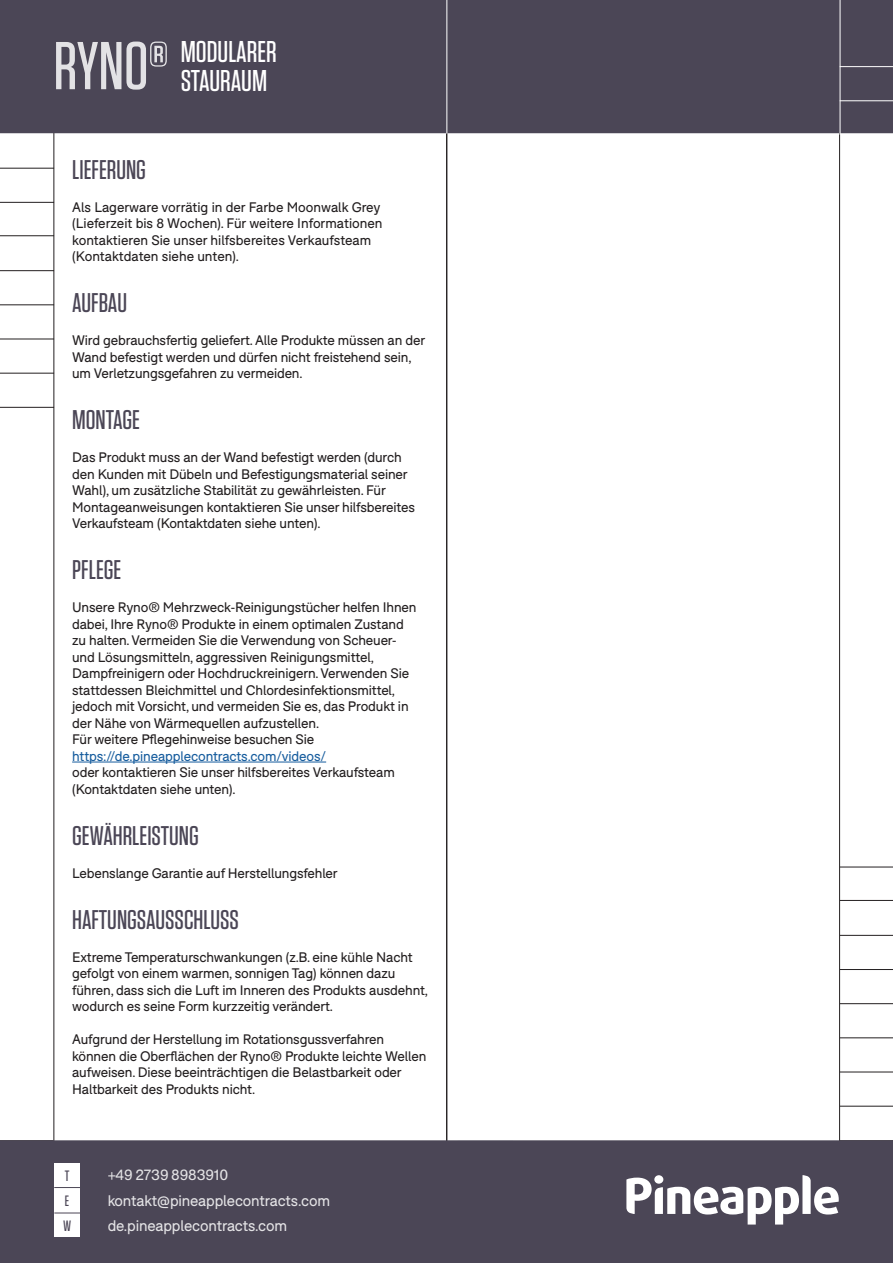
<style>
.page{position:relative;width:893px;height:1263px;background:#fff}
.page>*{position:absolute;margin:0;border:0;box-sizing:border-box;transform-origin:0 0}
.t1{font:500 67.5px "Tungsten";color:#fff}
.body_1_BLACK{font:500 30px "Tungsten";color:#fff}
.t2{font:500 27px "Tungsten";color:#4b4656}
.t3{font:15px "F37 Bolton";letter-spacing:-.01em;color:#fff}
.t4{font:500 15px "Tungsten";color:#4b4656}
.t5{font:13.5px/16.5px "F37 Bolton";letter-spacing:-.01em;color:#231f20}
.t6{font:13.5px "F37 Bolton";letter-spacing:-.01em;color:#175d9e}
</style>
<div class="page">
<div style="left:1px;top:1px;width:891px;height:131px;background:#4b4656"></div>
<div style="left:0;top:0;width:893px;height:133px;border:2px solid #4b4656"></div>
<div style="left:1px;top:1141px;width:891px;height:121px;background:#4b4656"></div>
<div style="left:0;top:1140px;width:893px;height:123px;border:2px solid #4b4656"></div>
<hr style="left:840px;top:867px;width:53px;height:1px;background:#231f20">
<hr style="left:840px;top:1003px;width:53px;height:1px;background:#231f20">
<hr style="left:840px;top:935px;width:53px;height:1px;background:#231f20">
<hr style="left:840px;top:1072px;width:53px;height:1px;background:#231f20">
<hr style="left:840px;top:1037px;width:53px;height:1px;background:#231f20">
<hr style="left:840px;top:969px;width:53px;height:1px;background:#231f20">
<hr style="left:840px;top:1106px;width:53px;height:1px;background:#231f20">
<hr style="left:840px;top:900px;width:53px;height:1px;background:#231f20">
<svg style="left:626px;top:1175px;width:213px;height:49px"></svg>
<div style="left:654px;top:1175px;width:9px;height:9px;background:#fff;border-radius:50%"></div>
<div style="left:54px;top:1162px;width:26px;height:25px;background:#fff"></div>
<div style="left:54px;top:1187px;width:26px;height:25px;background:#fff"></div>
<svg style="left:54px;top:1187px;width:26px;height:1px"></svg>
<hr style="left:840px;top:0;width:1px;height:135px;background:#fff">
<hr style="left:840px;top:66px;width:53px;height:1px;background:#fff">
<hr style="left:840px;top:100px;width:53px;height:1px;background:#fff">
<hr style="left:446px;top:0;width:1px;height:134px;background:#fff">
<hr style="left:0;top:202px;width:54px;height:1px;background:#231f20">
<hr style="left:0;top:339px;width:54px;height:1px;background:#231f20">
<hr style="left:0;top:270px;width:54px;height:1px;background:#231f20">
<hr style="left:0;top:407px;width:54px;height:1px;background:#231f20">
<hr style="left:0;top:373px;width:54px;height:1px;background:#231f20">
<hr style="left:0;top:304px;width:54px;height:1px;background:#231f20">
<hr style="left:0;top:168px;width:54px;height:1px;background:#231f20">
<hr style="left:0;top:235px;width:54px;height:1px;background:#231f20">
<div style="left:54px;top:1212px;width:26px;height:25px;background:#fff"></div>
<svg style="left:54px;top:1212px;width:26px;height:1px"></svg>
<hr style="left:72px;top:762px;width:254px;height:1px;background:#175d9e">
<h1 class="t1" style="left:53px;top:31px;width:116px">RYNO®</h1>
<p class="body_1_BLACK" style="left:181px;top:36px;width:97px">MODULARER</p>
<p class="body_1_BLACK" style="left:181px;top:64px;width:88px">STAURAUM</p>
<p class="t2" style="left:72px;top:155px;width:75px">LIEFERUNG</p>
<p class="t5" style="left:72px;top:199px;width:312px">Als Lagerware vorrätig in der Farbe Moonwalk Grey (Lieferzeit bis 8 Wochen). Für weitere Informationen kontaktieren Sie unser hilfsbereites Verkaufsteam (Kontaktdaten siehe unten).</p>
<p class="t2" style="left:72px;top:289px;width:56px">AUFBAU</p>
<p class="t5" style="left:72px;top:332px;width:354px">Wird gebrauchsfertig geliefert. Alle Produkte müssen an der</p>
<p class="t5" style="left:72px;top:349px;width:341px">Wand befestigt werden und dürfen nicht freistehend sein,</p>
<p class="t5" style="left:72px;top:365px;width:232px">um Verletzungsgefahren zu vermeiden.</p>
<p class="t2" style="left:72px;top:406px;width:69px">MONTAGE</p>
<p class="t5" style="left:72px;top:449px;width:331px">Das Produkt muss an der Wand befestigt werden (durch</p>
<p class="t5" style="left:72px;top:466px;width:337px">den Kunden mit Dübeln und Befestigungsmaterial seiner</p>
<p class="t5" style="left:72px;top:482px;width:315px">Wahl), um zusätzliche Stabilität zu gewährleisten. Für</p>
<p class="t5" style="left:72px;top:499px;width:344px">Montageanweisungen kontaktieren Sie unser hilfsbereites</p>
<p class="t5" style="left:72px;top:515px;width:250px">Verkaufsteam (Kontaktdaten siehe unten).</p>
<p class="t2" style="left:72px;top:556px;width:51px">PFLEGE</p>
<p class="t5" style="left:72px;top:599px;width:346px">Unsere Ryno® Mehrzweck-Reinigungstücher helfen Ihnen dabei, Ihre Ryno® Produkte in einem optimalen Zustand zu halten. Vermeiden Sie die Verwendung von Scheuer&shy;und Lösungsmitteln, aggressiven Reinigungsmittel, Dampfreinigern oder Hochdruckreinigern. Verwenden Sie stattdessen Bleichmittel und Chlordesinfektionsmittel, jedoch mit Vorsicht, und vermeiden Sie es, das Produkt in der Nähe von Wärmequellen aufzustellen.</p>
<p class="t5" style="left:72px;top:731px;width:244px">Für weitere Pflegehinweise besuchen Sie</p>
<p class="t6" style="left:72px;top:748px;width:256px">https://de.pineapplecontracts.com/videos/</p>
<p class="t5" style="left:72px;top:764px;width:324px">oder kontaktieren Sie unser hilfsbereites Verkaufsteam</p>
<p class="t5" style="left:72px;top:781px;width:165px">(Kontaktdaten siehe unten).</p>
<p class="t2" style="left:72px;top:821px;width:128px">GEWÄHRLEISTUNG</p>
<p class="t5" style="left:72px;top:865px;width:267px">Lebenslange Garantie auf Herstellungsfehler</p>
<p class="t2" style="left:72px;top:905px;width:168px">HAFTUNGSAUSSCHLUSS</p>
<p class="t5" style="left:72px;top:949px;width:357px">Extreme Temperaturschwankungen (z.B. eine kühle Nacht gefolgt von einem warmen, sonnigen Tag) können dazu führen, dass sich die Luft im Inneren des Produkts ausdehnt, wodurch es seine Form kurzzeitig verändert.</p>
<p class="t5" style="left:72px;top:1031px;width:356px">Aufgrund der Herstellung im Rotationsgussverfahren können die Oberflächen der Ryno® Produkte leichte Wellen aufweisen. Diese beeinträchtigen die Belastbarkeit oder Haltbarkeit des Produkts nicht.</p>
<p class="t4" style="left:65px;top:1168px;width:6px">T</p>
<p class="t3" style="left:107px;top:1166px;width:122px">+49 2739 8983910</p>
<p class="t4" style="left:65px;top:1193px;width:6px">E</p>
<p class="t3" style="left:107px;top:1191px;width:224px">kontakt@pineapplecontracts.com</p>
<p class="t4" style="left:63px;top:1218px;width:10px">W</p>
<p class="t3" style="left:107px;top:1217px;width:181px">de.pineapplecontracts.com</p>
</div>
